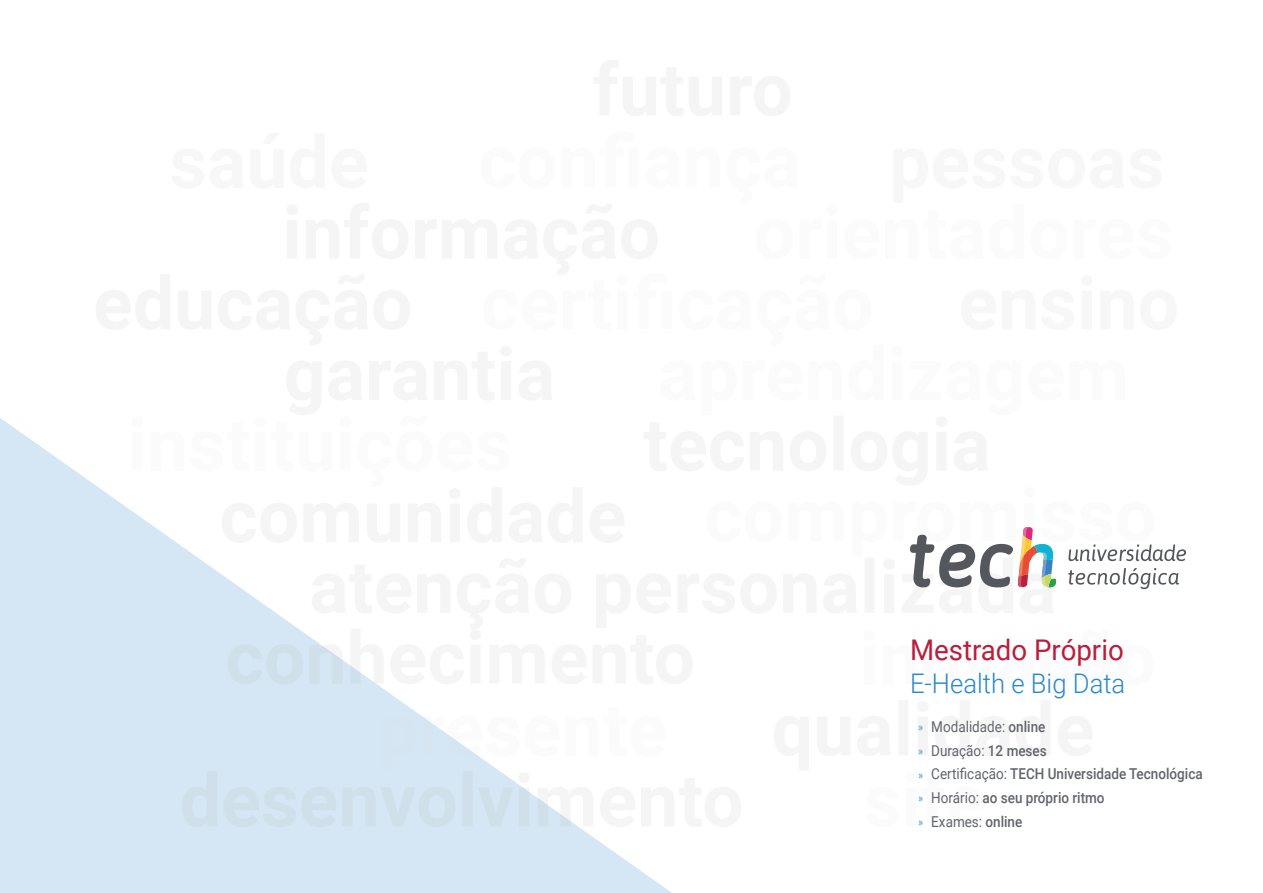
<style>
.page{position:relative;width:1263px;height:893px;background:#fff}
.page>*{position:absolute;margin:0;border:0;box-sizing:border-box;transform-origin:0 0}
.t1{font:28.5px "Roboto";color:#ba1e3c}
.t2{font:300 27px "Roboto";color:#2988c9;scale:.95 1}
.t3{font:500 15px/23.7px "Roboto";color:#61646a;scale:.9 1}
.s1{font-family:"Myriad Pro";font-weight:400;font-size:12px;color:#2488c9}
.s2{font-weight:400}
</style>
<div class="page">
<svg style="left:0;top:418px;width:672px;height:475px;background:#d9e9f5"></svg>
<svg style="left:312px;top:589px;width:360px;height:39px"></svg>
<svg style="left:228px;top:628px;width:444px;height:56px"></svg>
<svg style="left:182px;top:707px;width:490px;height:120px"></svg>
<svg style="left:96px;top:418px;width:1090px;height:171px"></svg>
<h1 class="t1" style="left:910px;top:630px;width:215px">Mestrado Próprio</h1>
<h2 class="t2" style="left:910px;top:665px;width:228px">E-Health e Big Data</h2>
<p class="t3" style="left:918px;top:714px;width:317px"><span class="s1">»</span> <span class="s2">Modalidade:</span> online<br><span class="s1">»</span> <span class="s2">Duração:</span> 12 meses<br><span class="s1">»</span> <span class="s2">Certificação:</span> TECH Universidade Tecnológica <span class="s1">»</span> <span class="s2">Horário:</span> ao seu próprio ritmo<br><span class="s1">»</span> <span class="s2">Exames:</span> online</p>
</div>
